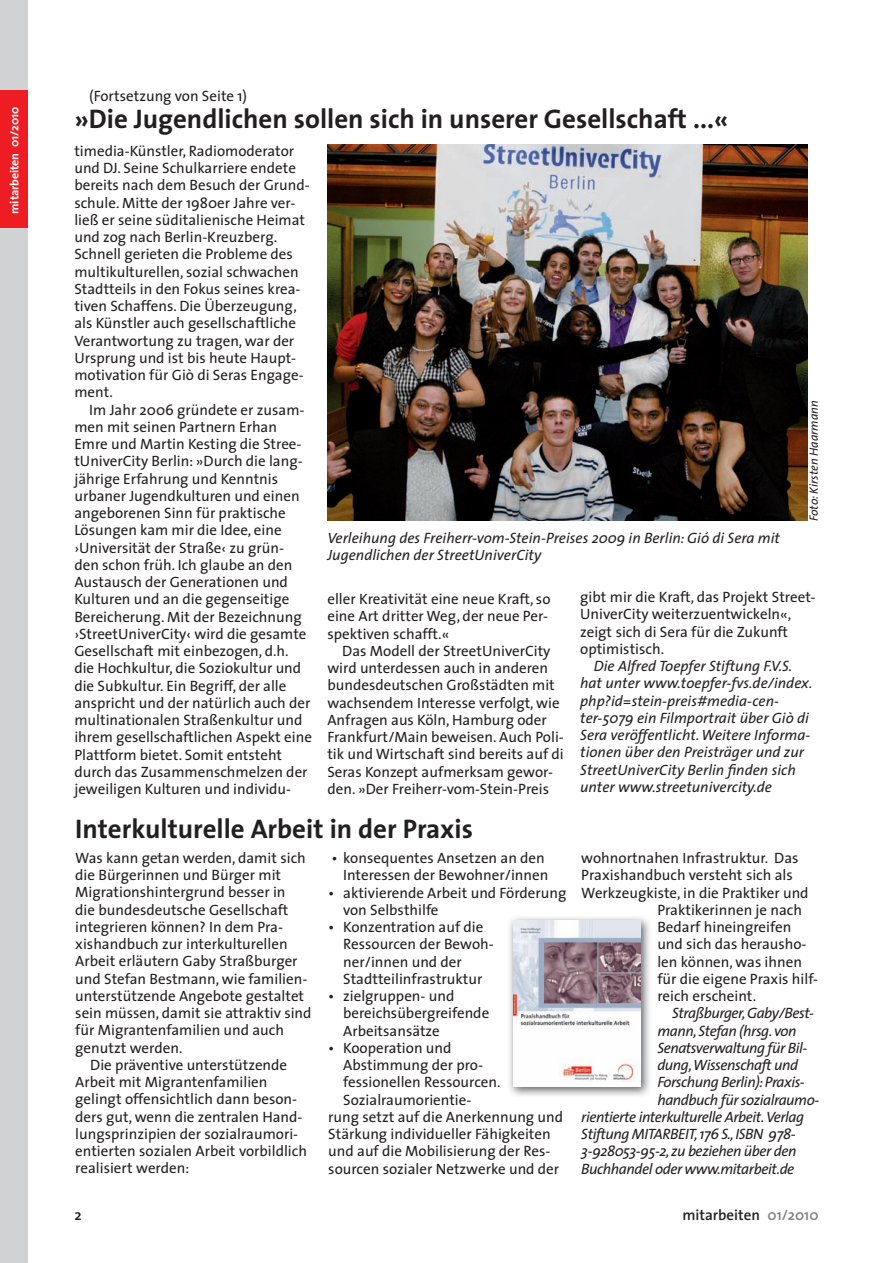
<style>
.page{position:relative;width:893px;height:1263px;background:#fff}
.page>*{position:absolute;margin:0;border:0;box-sizing:border-box;transform-origin:0 0}
.t1{font:700 27px "The Sans";color:#231f20}
.t2{font:15px/17.2px "The Sans";color:#231f20}
.t3{font:italic 15px/17.2px "The Sans";letter-spacing:-.005em;color:#231f20}
.t4{font:italic 15px "The Sans";letter-spacing:-.03em;color:#231f20}
.t5{font:600 15px "The Sans";color:#231f20}
.t6{font:italic 12px "The Sans";color:#231f20}
.t7{font:700 12px "The Sans";letter-spacing:-.01em;color:#fff}
.s1{font-style:italic}
.s2{color:#808285}
</style>
<div class="page">
<div style="left:0;top:89px;width:28px;height:140px;background:#ee1d23"></div>
<div style="left:0;top:0;width:28px;height:89px;background:#d1d2d4"></div>
<div style="left:0;top:229px;width:28px;height:1034px;background:#d1d2d4"></div>
<img style="left:327px;top:144px;width:480px;height:376px">
<img style="left:509px;top:917px;width:141px;height:179px">
<img style="left:513px;top:921px;width:127px;height:165px">
<p class="t7" style="left:7px;top:214px;width:108px;rotate:-90deg">mitarbeiten 01/2010</p>
<p class="t2" style="left:89px;top:87px;width:159px">(Fortsetzung von Seite 1)</p>
<h1 class="t1" style="left:74px;top:101px;width:656px">»Die Jugendlichen sollen sich in unserer Gesellschaft ...«</h1>
<p class="t2" style="left:74px;top:142px;width:237px">timedia-Künstler, Radiomoderator und DJ. Seine Schulkarriere endete bereits nach dem Besuch der Grund&shy;schule. Mitte der 1980er Jahre ver&shy;ließ er seine süditalienische Heimat und zog nach Berlin-Kreuzberg.<br>Schnell gerieten die Probleme des multikulturellen, sozial schwachen Stadtteils in den Fokus seines krea&shy;tiven Schaffens. Die Überzeugung, als Künstler auch gesellschaftliche Verantwortung zu tragen, war der Ursprung und ist bis heute Haupt&shy;motivation für Giò di Seras Engage&shy;ment.</p>
<p class="t2" style="left:74px;top:401px;width:239px;text-indent:15px">Im Jahr 2006 gründete er zusam&shy;men mit seinen Partnern Erhan Emre und Martin Kesting die Stree&shy;tUniverCity Berlin: »Durch die lang&shy;jährige Erfahrung und Kenntnis urbaner Jugendkulturen und einen angeborenen Sinn für praktische Lösungen kam mir die Idee, eine ›Universität der Straße‹ zu grün&shy;den schon früh. Ich glaube an den Austausch der Generationen und Kulturen und an die gegenseitige Bereicherung. Mit der Bezeichnung ›StreetUniverCity‹ wird die gesamte Gesellschaft mit einbezogen, d.h. die Hochkultur, die Soziokultur und die Subkultur. Ein Begriff, der alle anspricht und der natürlich auch der multinationalen Straßenkultur und ihrem gesellschaftlichen Aspekt eine Plattform bietet. Somit entsteht durch das Zusammenschmelzen der jeweiligen Kulturen und individu-</p>
<p class="t6" style="left:806px;top:521px;width:123px;rotate:-90deg">Foto: Kirsten Haarmann</p>
<p class="t3" style="left:327px;top:529px;width:454px">Verleihung des Freiherr-vom-Stein-Preises 2009 in Berlin: Gió di Sera mit<br>Jugendlichen der StreetUniverCity</p>
<p class="t2" style="left:580px;top:589px;width:237px">gibt mir die Kraft, das Projekt Street-<br>UniverCity weiterzuentwickeln«, zeigt sich di Sera für die Zukunft optimistisch.</p>
<p class="t3" style="left:580px;top:658px;width:234px;text-indent:14px">Die Alfred Toepfer Stiftung F.V.S. hat unter www.toepfer-fvs.de/index. php?id=stein-preis#media-cen&shy;ter-5079 ein Filmportrait über Giò di Sera veröffentlicht. Weitere Informa&shy;tionen über den Preisträger und zur StreetUniverCity Berlin finden sich unter www.streetunivercity.de</p>
<p class="t2" style="left:327px;top:590px;width:225px">eller Kreativität eine neue Kraft, so eine Art dritter Weg, der neue Per&shy;spektiven schafft.«</p>
<p class="t2" style="left:327px;top:642px;width:238px;text-indent:15px">Das Modell der StreetUniverCity wird unterdessen auch in anderen bundesdeutschen Großstädten mit wachsendem Interesse verfolgt, wie Anfragen aus Köln, Hamburg oder Frankfurt/Main beweisen. Auch Poli&shy;tik und Wirtschaft sind bereits auf di Seras Konzept aufmerksam gewor&shy;den. »Der Freiherr-vom-Stein-Preis</p>
<h1 class="t1" style="left:75px;top:812px;width:399px">Interkulturelle Arbeit in der Praxis</h1>
<p class="t2" style="left:75px;top:849px;width:232px">Was kann getan werden, damit sich</p>
<p class="t2" style="left:75px;top:866px;width:207px">die Bürgerinnen und Bürger mit</p>
<p class="t2" style="left:75px;top:884px;width:212px">Migrationshintergrund besser in</p>
<p class="t2" style="left:75px;top:901px;width:215px">die bundesdeutsche Gesellschaft</p>
<p class="t2" style="left:75px;top:918px;width:209px">integrieren können? In dem Pra-</p>
<p class="t2" style="left:75px;top:935px;width:214px">xishandbuch zur interkulturellen</p>
<p class="t2" style="left:75px;top:953px;width:224px">Arbeit erläutern Gaby Straßburger</p>
<p class="t2" style="left:75px;top:970px;width:234px">und Stefan Bestmann, wie familien-</p>
<p class="t2" style="left:75px;top:987px;width:230px">unterstützende Angebote gestaltet</p>
<p class="t2" style="left:75px;top:1004px;width:238px">sein müssen, damit sie attraktiv sind</p>
<p class="t2" style="left:75px;top:1022px;width:210px">für Migrantenfamilien und auch</p>
<p class="t2" style="left:75px;top:1039px;width:109px">genutzt werden.</p>
<p class="t2" style="left:90px;top:1056px;width:199px">Die präventive unterstützende</p>
<p class="t2" style="left:75px;top:1073px;width:194px">Arbeit mit Migrantenfamilien</p>
<p class="t2" style="left:75px;top:1091px;width:223px">gelingt offensichtlich dann beson-</p>
<p class="t2" style="left:75px;top:1108px;width:229px">ders gut, wenn die zentralen Hand-</p>
<p class="t2" style="left:75px;top:1125px;width:224px">lungsprinzipien der sozialraumori-</p>
<p class="t2" style="left:75px;top:1142px;width:233px">entierten sozialen Arbeit vorbildlich</p>
<p class="t2" style="left:75px;top:1160px;width:115px">realisiert werden:</p>
<p class="t2" style="left:332px;top:849px;width:218px;text-align:right"><span class="s1">•</span> konsequentes Ansetzen an den<br>Interessen der Bewohner/innen</p>
<p class="t2" style="left:343px;top:884px;width:225px;text-indent:-15px">• aktivierende Arbeit und Förderung von Selbsthilfe</p>
<p class="t2" style="left:343px;top:918px;width:152px;text-indent:-15px">• Konzentration auf die<br>Ressourcen der Bewoh&shy;ner/innen und der<br>Stadtteilinfrastruktur</p>
<p class="t2" style="left:343px;top:987px;width:148px;text-indent:-15px">• zielgruppen- und bereichsübergreifende<br>Arbeitsansätze</p>
<p class="t2" style="left:328px;top:1039px;width:125px">• Kooperation und</p>
<p class="t2" style="left:343px;top:1056px;width:141px">Abstimmung der pro-</p>
<p class="t2" style="left:343px;top:1074px;width:159px">fessionellen Ressourcen.</p>
<p class="t2" style="left:343px;top:1091px;width:130px">Sozialraumorientie-</p>
<p class="t2" style="left:328px;top:1108px;width:236px">rung setzt auf die Anerkennung und</p>
<p class="t2" style="left:328px;top:1125px;width:224px">Stärkung individueller Fähigkeiten</p>
<p class="t2" style="left:328px;top:1143px;width:224px">und auf die Mobilisierung der Res-</p>
<p class="t2" style="left:328px;top:1160px;width:232px">sourcen sozialer Netzwerke und der</p>
<p class="t2" style="left:581px;top:849px;width:219px">wohnortnahen Infrastruktur. Das</p>
<p class="t2" style="left:581px;top:867px;width:213px">Praxishandbuch versteht sich als</p>
<p class="t2" style="left:581px;top:884px;width:229px">Werkzeugkiste, in die Praktiker und</p>
<p class="t2" style="left:657px;top:901px;width:146px">Praktikerinnen je nach</p>
<p class="t2" style="left:657px;top:918px;width:135px">Bedarf hineingreifen</p>
<p class="t2" style="left:657px;top:936px;width:151px">und sich das herausho-</p>
<p class="t2" style="left:657px;top:953px;width:146px">len können, was ihnen</p>
<p class="t2" style="left:657px;top:970px;width:162px">für die eigene Praxis hilf-</p>
<p class="t2" style="left:657px;top:987px;width:100px">reich erscheint.</p>
<p class="t4" style="left:672px;top:1004px;width:143px">Straßburger, Gaby/Best-</p>
<p class="t4" style="left:657px;top:1021px;width:141px">mann, Stefan (hrsg. von</p>
<p class="t4" style="left:657px;top:1038px;width:152px">Senatsverwaltung für Bil-</p>
<p class="t4" style="left:657px;top:1055px;width:142px">dung, Wissenschaft und</p>
<p class="t4" style="left:657px;top:1073px;width:149px">Forschung Berlin): Praxis-</p>
<p class="t4" style="left:657px;top:1090px;width:164px">handbuch für sozialraumo-</p>
<p class="t4" style="left:581px;top:1107px;width:224px">rientierte interkulturelle Arbeit. Verlag</p>
<p class="t4" style="left:581px;top:1124px;width:216px">Stiftung MITARBEIT, 176 S., ISBN 978-</p>
<p class="t4" style="left:581px;top:1142px;width:217px">3-928053-95-2, zu beziehen über den</p>
<p class="t4" style="left:581px;top:1159px;width:215px">Buchhandel oder www.mitarbeit.de</p>
<p class="t5" style="left:74px;top:1205px;width:9px">2</p>
<p class="t5" style="left:682px;top:1205px;width:138px">mitarbeiten <span class="s2">01/2010</span></p>
</div>
